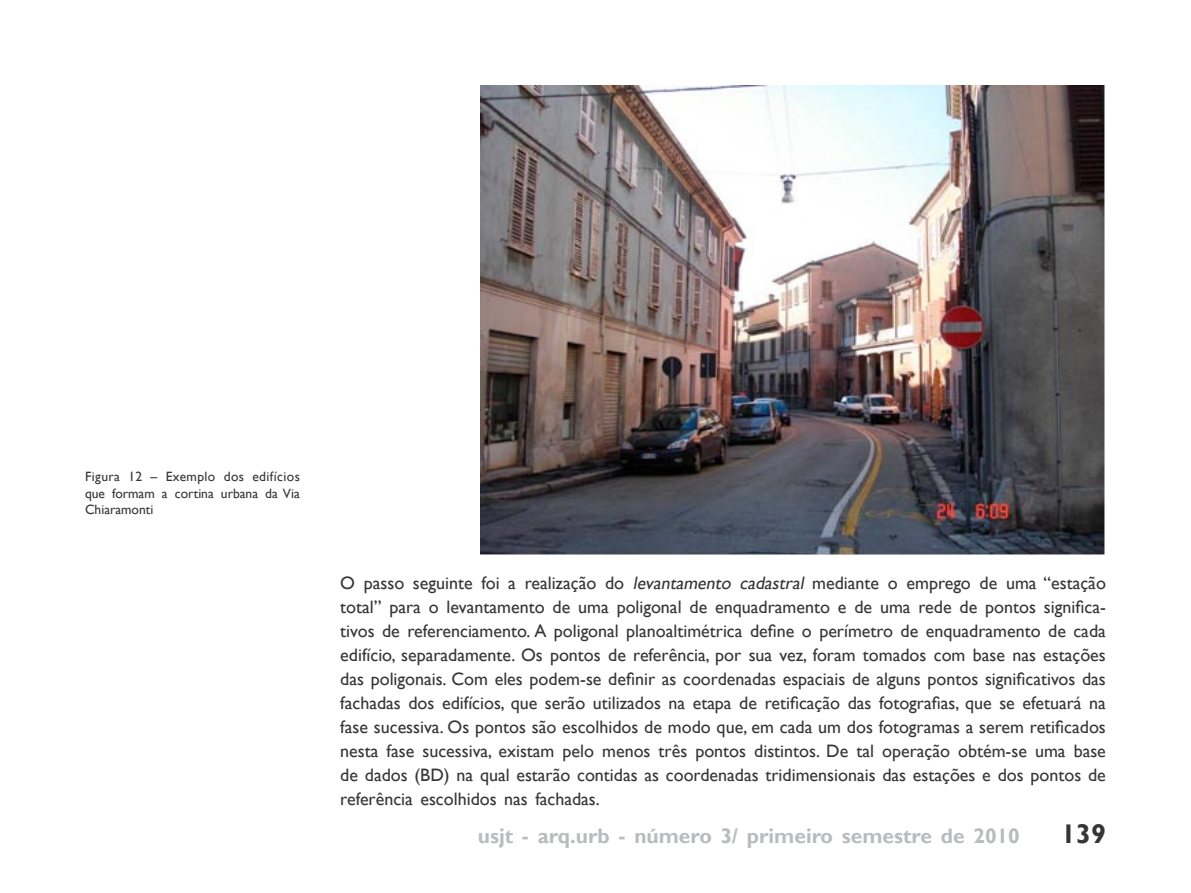
<style>
.page{position:relative;width:1191px;height:893px;background:#fff}
.page>*{position:absolute;margin:0;border:0;box-sizing:border-box;transform-origin:0 0}
.t1{font:700 27px "Gill Sans";color:#373535}
.t2{font:700 21px "Gill Sans";color:#b9bbbd}
.TEXTO{font:18px/24px "Gill Sans";color:#373535;text-align:justify}
.FIGURA{font:13.5px/16.5px "Gill Sans";color:#373535;text-align:justify}
.s1{font-style:italic}
</style>
<div class="page">
<img style="left:481px;top:85px;width:624px;height:470px">
<p class="FIGURA" style="left:85px;top:469px;width:216px">Figura 12 – Exemplo dos edifícios que formam a cortina urbana da Via Chiaramonti</p>
<p class="TEXTO" style="left:340px;top:571px;width:767px">O passo seguinte foi a realização do <span class="s1">levantamento cadastral</span> mediante o emprego de uma “estação total” para o levantamento de uma poligonal de enquadramento e de uma rede de pontos significa&shy;tivos de referenciamento. A poligonal planoaltimétrica define o perímetro de enquadramento de cada edifício, separadamente. Os pontos de referência, por sua vez, foram tomados com base nas estações das poligonais. Com eles podem-se definir as coordenadas espaciais de alguns pontos significativos das fachadas dos edifícios, que serão utilizados na etapa de retificação das fotografias, que se efetuará na fase sucessiva. Os pontos são escolhidos de modo que, em cada um dos fotogramas a serem retificados nesta fase sucessiva, existam pelo menos três pontos distintos. De tal operação obtém-se uma base de dados (BD) na qual estarão contidas as coordenadas tridimensionais das estações e dos pontos de referência escolhidos nas fachadas.</p>
<p class="t2" style="left:478px;top:823px;width:543px">usjt - arq.urb - número 3/ primeiro semestre de 2010</p>
<h1 class="t1" style="left:1061px;top:817px;width:46px">139</h1>
</div>
